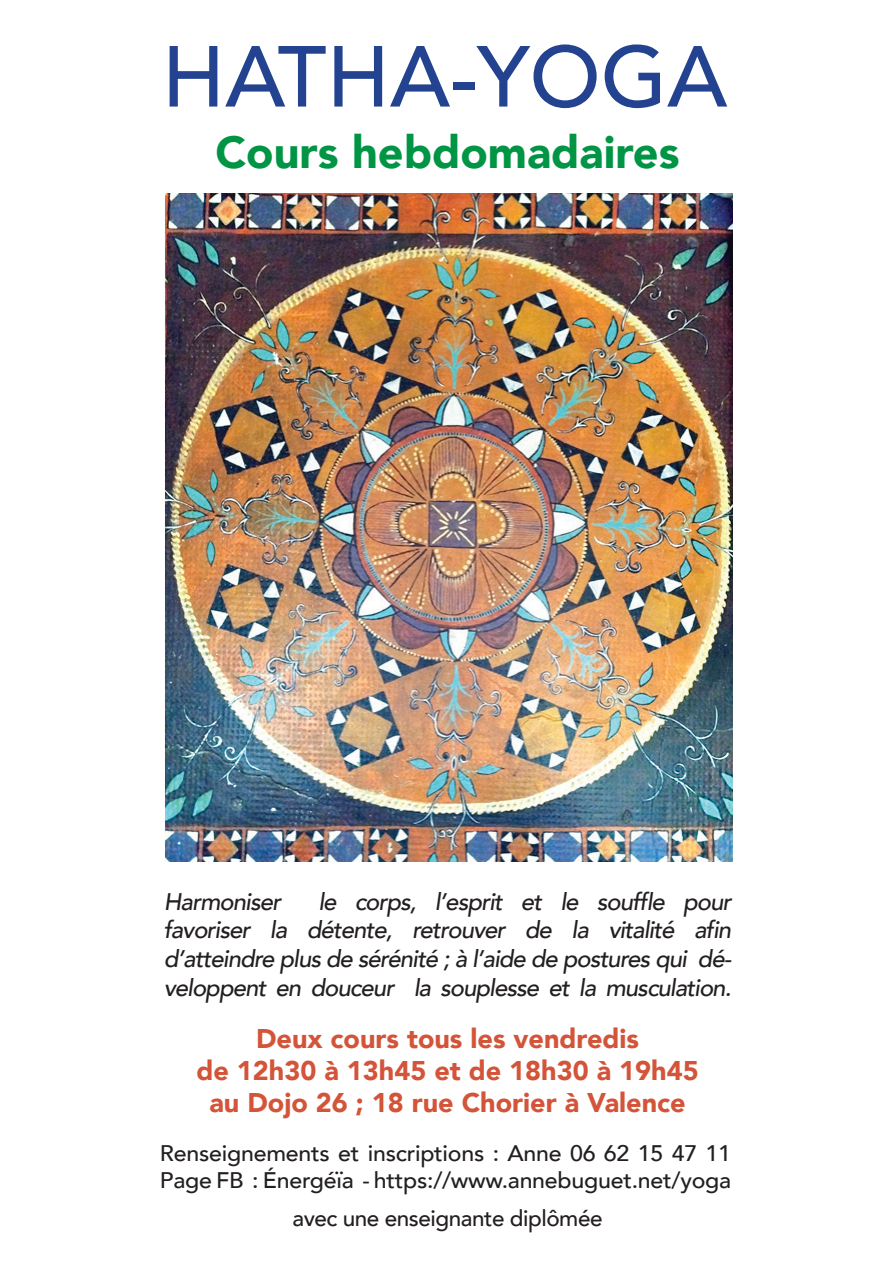
<style>
.page{position:relative;width:893px;height:1263px;background:#fff}
.page>*{position:absolute;margin:0;border:0;box-sizing:border-box;transform-origin:0 0}
.t1{font:500 85.5px "Avenir";color:#234390}
.t2{font:900 45px "Avenir";color:#009544}
.t3{font:900 27px/32.4px "Avenir";color:#d35438;text-align:center}
.t4{font:italic 500 24px/28.8px "Avenir";letter-spacing:-.04em;color:#231f20;text-align:justify}
.t5{font:500 22.5px/27px "Avenir";letter-spacing:-.01em;color:#231f20}
</style>
<div class="page">
<img style="left:165px;top:193px;width:567px;height:669px">
<h1 class="t1" style="left:162px;top:3px;width:567px">HATHA-YOGA</h1>
<h2 class="t2" style="left:215px;top:114px;width:466px">Cours hebdomadaires</h2>
<p class="t4" style="left:164px;top:887px;width:569px;text-indent:155px">le corps, l’esprit et le souffle pour favoriser la détente, retrouver de la vitalité afin d’atteindre plus de sérénité ; à l’aide de postures qui dé&shy;veloppent en douceur la souplesse et la musculation.</p>
<p class="t4" style="left:164px;top:887px;width:119px">Harmoniser</p>
<p class="t3" style="left:196px;top:1021px;width:504px">Deux cours tous les vendredis<br>de 12h30 à 13h45 et de 18h30 à 19h45 au Dojo 26 ; 18 rue Chorier à Valence</p>
<p class="t5" style="left:160px;top:1138px;width:573px">Renseignements et inscriptions : Anne 06 62 15 47 11<br>Page FB : Énergéïa - https://www.annebuguet.net/yoga</p>
<p class="t5" style="left:293px;top:1203px;width:312px">avec une enseignante diplômée</p>
</div>
